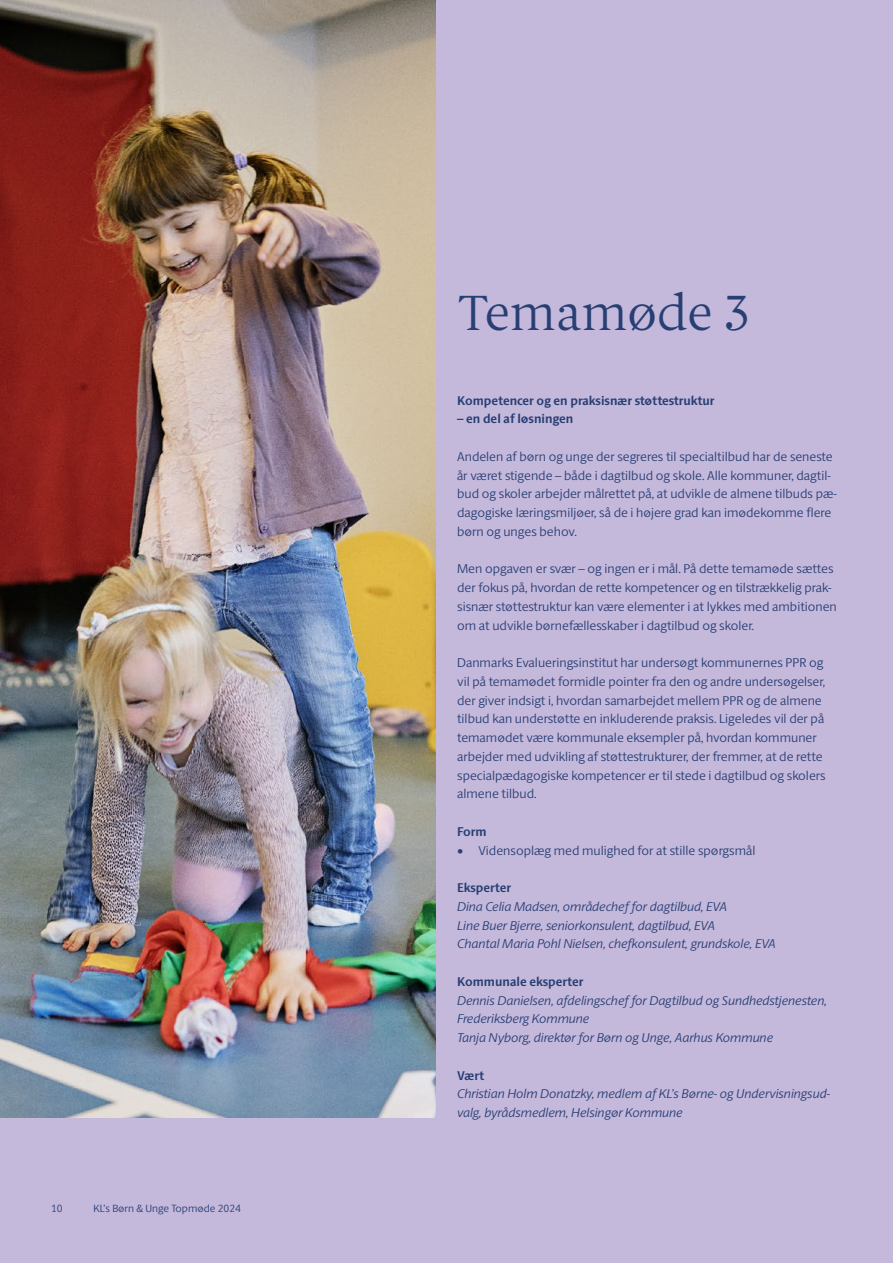
<style>
.page{position:relative;width:893px;height:1263px;background:#c4b8db}
.page>*{position:absolute;margin:0;border:0;box-sizing:border-box;transform-origin:0 0}
.t1{font:300 49.5px "ID Serif";color:#283f74}
.t2{font:300 12.75px/18.8px "ID Sans";color:#283f74}
.t3{font:italic 300 12.75px/18.8px "ID Sans";color:#283f74}
.t4{font:700 12.75px "ID Sans";color:#283f74}
.t5{font:300 10.5px "ID Sans";color:#283f74}
.s1{font-family:"ID Serif";font-weight:400}
</style>
<div class="page">
<img style="left:0;top:0;width:436px;height:1117px">
<p class="t5" style="left:51px;top:1202px;width:13px">10</p>
<p class="t5" style="left:94px;top:1202px;width:149px">KL’s Børn &amp; Unge Topmøde 2024</p>
<h1 class="t1" style="left:457px;top:282px;width:296px">Temamøde 3</h1>
<p class="t4" style="left:457px;top:392px;width:259px">Kompetencer og en praksisnær støttestruktur</p>
<p class="t4" style="left:457px;top:411px;width:118px">– en del af løsningen</p>
<p class="t2" style="left:457px;top:447px;width:381px">Andelen af børn og unge der segreres til specialtilbud har de seneste år været stigende – både i dagtilbud og skole. Alle kommuner, dagtil&shy;bud og skoler arbejder målrettet på, at udvikle de almene tilbuds pæ&shy;dagogiske læringsmiljøer, så de i højere grad kan imødekomme flere børn og unges behov.</p>
<p class="t2" style="left:457px;top:559px;width:381px">Men opgaven er svær – og ingen er i mål. På dette temamøde sættes der fokus på, hvordan de rette kompetencer og en tilstrækkelig prak&shy;sisnær støttestruktur kan være elementer i at lykkes med ambitionen om at udvikle børnefællesskaber i dagtilbud og skoler.</p>
<p class="t2" style="left:457px;top:653px;width:370px">Danmarks Evalueringsinstitut har undersøgt kommunernes PPR og vil på temamødet formidle pointer fra den og andre undersøgelser, der giver indsigt i, hvordan samarbejdet mellem PPR og de almene tilbud kan understøtte en inkluderende praksis. Ligeledes vil der på temamødet være kommunale eksempler på, hvordan kommuner arbejder med udvikling af støttestrukturer, der fremmer, at de rette specialpædagogiske kompetencer er til stede i dagtilbud og skolers almene tilbud.</p>
<p class="t4" style="left:457px;top:824px;width:31px">Form</p>
<p class="t2" style="left:457px;top:841px;width:300px"><span class="s1">•</span> Vidensoplæg med mulighed for at stille spørgsmål</p>
<p class="t4" style="left:457px;top:880px;width:56px">Eksperter</p>
<p class="t3" style="left:457px;top:897px;width:320px">Dina Celia Madsen, områdechef for dagtilbud, EVA<br>Line Buer Bjerre, seniorkonsulent, dagtilbud, EVA<br>Chantal Maria Pohl Nielsen, chefkonsulent, grundskole, EVA</p>
<p class="t4" style="left:457px;top:974px;width:128px">Kommunale eksperter</p>
<p class="t3" style="left:457px;top:991px;width:371px">Dennis Danielsen, afdelingschef for Dagtilbud og Sundhedstjenesten,<br>Frederiksberg Kommune<br>Tanja Nyborg, direktør for Børn og Unge, Aarhus Kommune</p>
<p class="t4" style="left:457px;top:1067px;width:29px">Vært</p>
<p class="t3" style="left:457px;top:1084px;width:374px">Christian Holm Donatzky, medlem af KL’s Børne- og Undervisningsud&shy;valg, byrådsmedlem, Helsingør Kommune</p>
</div>
